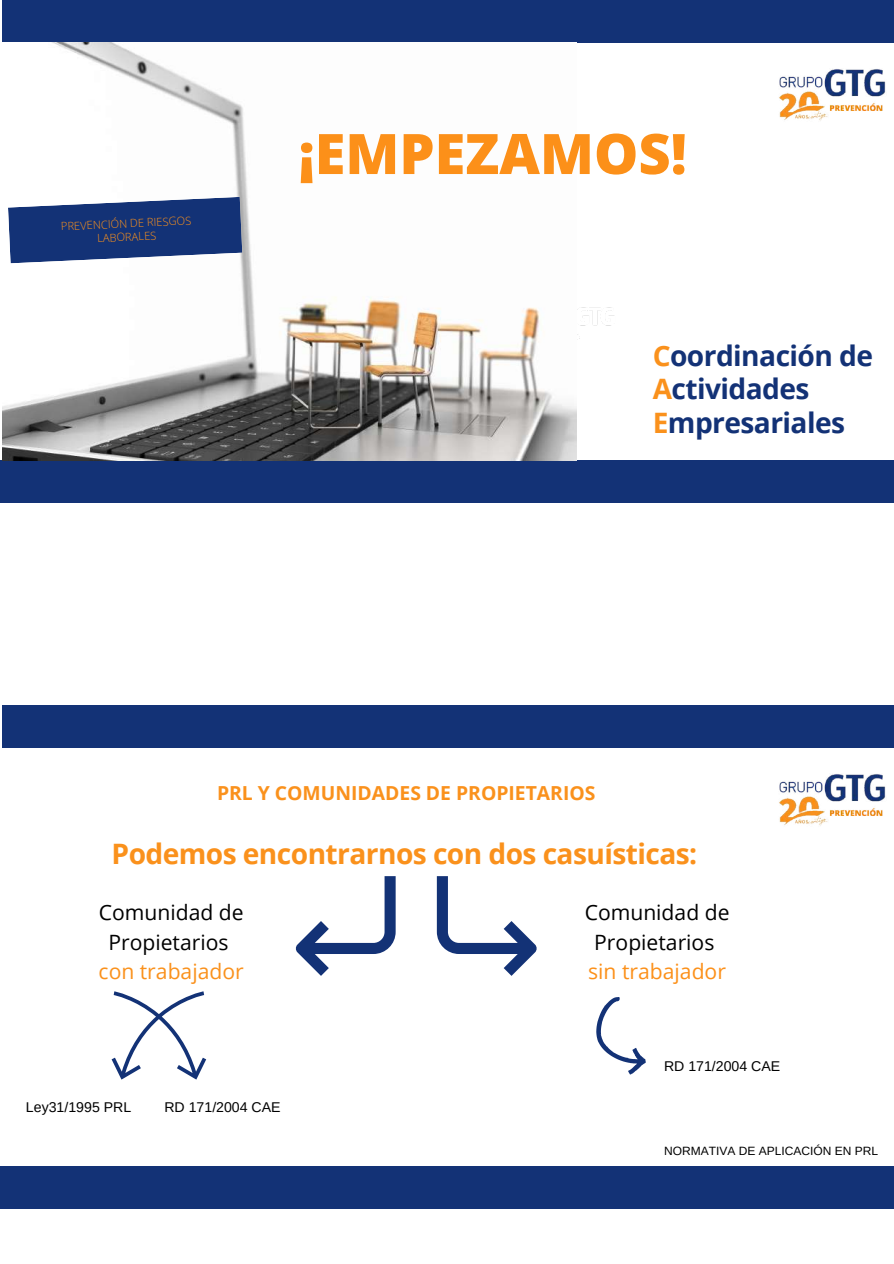
<style>
.page{position:relative;width:894px;height:1264px;background:#fff}
.page>*{position:absolute;margin:0;border:0;box-sizing:border-box;transform-origin:0 0}
.t1{font:800 55.8px "Open Sans";color:#fc9019}
.t2{font:700 28.05px/33.6px "Open Sans";letter-spacing:-.02em;color:#133276}
.t3{font:700 28.05px "Open Sans";letter-spacing:-.02em;color:#fa911c}
.t4{font:21.15px/29.2px "Open Sans";color:#000;text-align:center}
.t5{font:21.15px "Open Sans";color:#fa911c}
.t6{font:21.15px "Open Sans";color:#fc9019}
.t7{font:700 19.35px "Open Sans";color:#fa911c}
.t8{font:14.1px "Arimo";color:#000}
.t9{font:12px "Arimo";color:#000}
.t10{font:300 11.1px/13.4px "Open Sans";color:#fa911c;text-align:center}
.s1{color:#fa911c}
</style>
<div class="page">
<img style="left:779px;top:69px;width:107px;height:52px">
<img style="left:577px;top:307px;width:37px;height:32px">
<div style="left:2px;top:0;width:891px;height:43px;background:#133276"></div>
<div style="left:0;top:460px;width:893px;height:43px;background:#133276"></div>
<img style="left:2px;top:43px;width:575px;height:417px">
<svg style="left:8px;top:197px;width:234px;height:66px"></svg>
<img style="left:779px;top:774px;width:107px;height:52px">
<div style="left:2px;top:705px;width:891px;height:43px;background:#133276"></div>
<div style="left:0;top:1165px;width:893px;height:43px;background:#133276"></div>
<svg style="left:436px;top:876px;width:100px;height:99px"></svg>
<svg style="left:295px;top:876px;width:100px;height:99px"></svg>
<svg style="left:112px;top:991px;width:94px;height:88px"></svg>
<svg style="left:596px;top:997px;width:49px;height:77px"></svg>
<p class="t10" style="left:61px;top:220px;width:132px;rotate:-3deg">PREVENCIÓN DE RIESGOS<br>LABORALES</p>
<h1 class="t1" style="left:298px;top:114px;width:390px">¡EMPEZAMOS!</h1>
<h2 class="t2" style="left:652px;top:338px;width:222px"><span class="s1">C</span>oordinación de<br><span class="s1">A</span>ctividades<br><span class="s1">E</span>mpresariales</h2>
<p class="t7" style="left:217px;top:778px;width:380px">PRL Y COMUNIDADES DE PROPIETARIOS</p>
<h2 class="t3" style="left:112px;top:834px;width:587px">Podemos encontrarnos con dos casuísticas:</h2>
<p class="t4" style="left:99px;top:897px;width:146px">Comunidad de<br>Propietarios</p>
<p class="t5" style="left:99px;top:956px;width:147px">con trabajador</p>
<p class="t8" style="left:26px;top:1099px;width:107px">Ley31/1995 PRL</p>
<p class="t8" style="left:164px;top:1099px;width:118px">RD 171/2004 CAE</p>
<p class="t4" style="left:584px;top:897px;width:146px">Comunidad de<br>Propietarios</p>
<p class="t6" style="left:588px;top:956px;width:139px">sin trabajador</p>
<p class="t8" style="left:663px;top:1057px;width:118px">RD 171/2004 CAE</p>
<p class="t9" style="left:663px;top:1143px;width:215px">NORMATIVA DE APLICACIÓN EN PRL</p>
</div>
